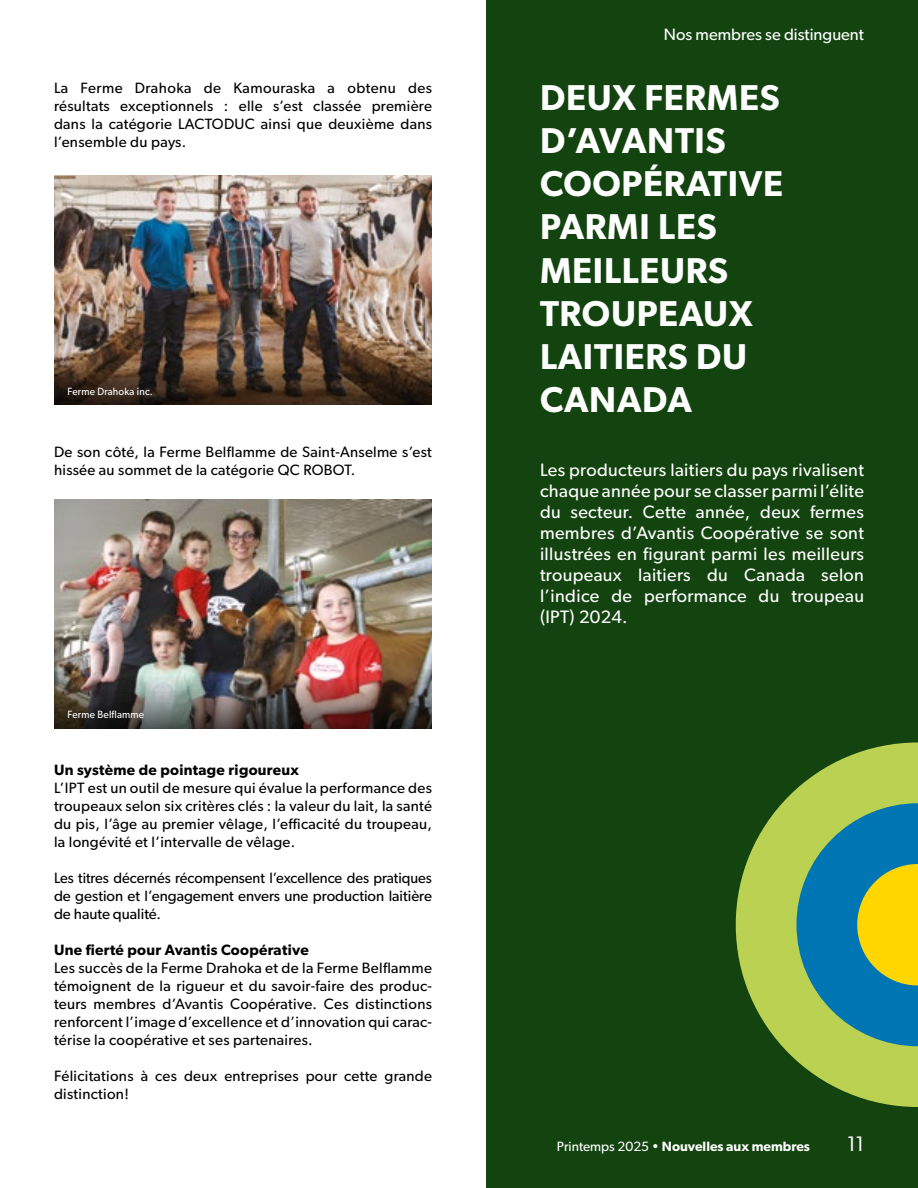
<style>
.page{position:relative;width:918px;height:1188px;background:#fff}
.page>*{position:absolute;margin:0;border:0;box-sizing:border-box;transform-origin:0 0}
.t1{font:600 36px/43.2px "Gibson";letter-spacing:.02em;color:#fff}
.t2{font:21px "Gibson";color:#fff;scale:.9 1}
.t3{font:18px/21px "Gibson";letter-spacing:.02em;color:#fff;text-align:justify}
.t4{font:16.5px "Gibson";color:#fff}
.t5{font:15px/18px "Gibson";letter-spacing:.02em;color:#000;text-align:justify}
.t6{font:600 15px "Gibson";letter-spacing:.02em;color:#000}
.t7{font:600 13.5px "Gibson";color:#fff}
.t8{font:10.5px "Gibson";letter-spacing:.02em;color:#fff;scale:.95 1}
.s1{font-weight:400}
</style>
<div class="page">
<div style="left:486px;top:0;width:432px;height:1188px;background:#13440f"></div>
<svg style="left:736px;top:742px;width:182px;height:365px;fill:#bbd151"></svg>
<svg style="left:796px;top:803px;width:122px;height:243px;background:#5a9b7a"></svg>
<img style="left:54px;top:500px;width:378px;height:175px">
<img style="left:54px;top:176px;width:378px;height:175px">
<svg style="left:54px;top:351px;width:378px;height:54px;background:#483525"></svg>
<img style="left:54px;top:675px;width:378px;height:54px">
<p class="t4" style="left:664px;top:25px;width:202px">Nos membres se distinguent</p>
<p class="t5" style="left:54px;top:79px;width:380px">La Ferme Drahoka de Kamouraska a obtenu des résultats exceptionnels : elle s’est classée première dans la catégorie LACTODUC ainsi que deuxième dans l’ensemble du pays.</p>
<h1 class="t1" style="left:540px;top:75px;width:245px">DEUX FERMES<br>D’AVANTIS<br>COOPÉRATIVE<br>PARMI LES<br>MEILLEURS<br>TROUPEAUX<br>LAITIERS DU<br>CANADA</h1>
<p class="t8" style="left:68px;top:385px;width:91px">Ferme Drahoka inc.</p>
<p class="t5" style="left:54px;top:443px;width:379px">De son côté, la Ferme Belflamme de Saint-Anselme s’est hissée au sommet de la catégorie QC ROBOT.</p>
<p class="t8" style="left:68px;top:709px;width:82px">Ferme Belflamme</p>
<p class="t6" style="left:54px;top:761px;width:246px">Un système de pointage rigoureux</p>
<p class="t5" style="left:54px;top:778px;width:380px">L’IPT est un outil de mesure qui évalue la performance des troupeaux selon six critères clés : la valeur du lait, la santé du pis, l’âge au premier vêlage, l’efficacité du troupeau, la longévité et l’intervalle de vêlage.</p>
<p class="t5" style="left:54px;top:868px;width:380px">Les titres décernés récompensent l’excellence des pratiques de gestion et l’engagement envers une production laitière de haute qualité.</p>
<p class="t6" style="left:54px;top:941px;width:256px">Une fierté pour Avantis Coopérative</p>
<p class="t5" style="left:54px;top:958px;width:380px">Les succès de la Ferme Drahoka et de la Ferme Belflamme témoignent de la rigueur et du savoir-faire des produc&shy;teurs membres d’Avantis Coopérative. Ces distinctions renforcent l’image d’excellence et d’innovation qui carac&shy;térise la coopérative et ses partenaires.</p>
<p class="t5" style="left:54px;top:1066px;width:380px">Félicitations à ces deux entreprises pour cette grande distinction!</p>
<p class="t3" style="left:540px;top:459px;width:326px">Les producteurs laitiers du pays rivalisent chaque année pour se classer parmi l’élite du secteur. Cette année, deux fermes membres d’Avantis Coopérative se sont illustrées en figurant parmi les meilleurs troupeaux laitiers du Canada selon l’indice de performance du troupeau (IPT) 2024.</p>
<p class="t7" style="left:557px;top:1138px;width:255px"><span class="s1">Printemps 2025 •</span> Nouvelles aux membres</p>
<h2 class="t2" style="left:848px;top:1131px;width:20px">11</h2>
</div>
